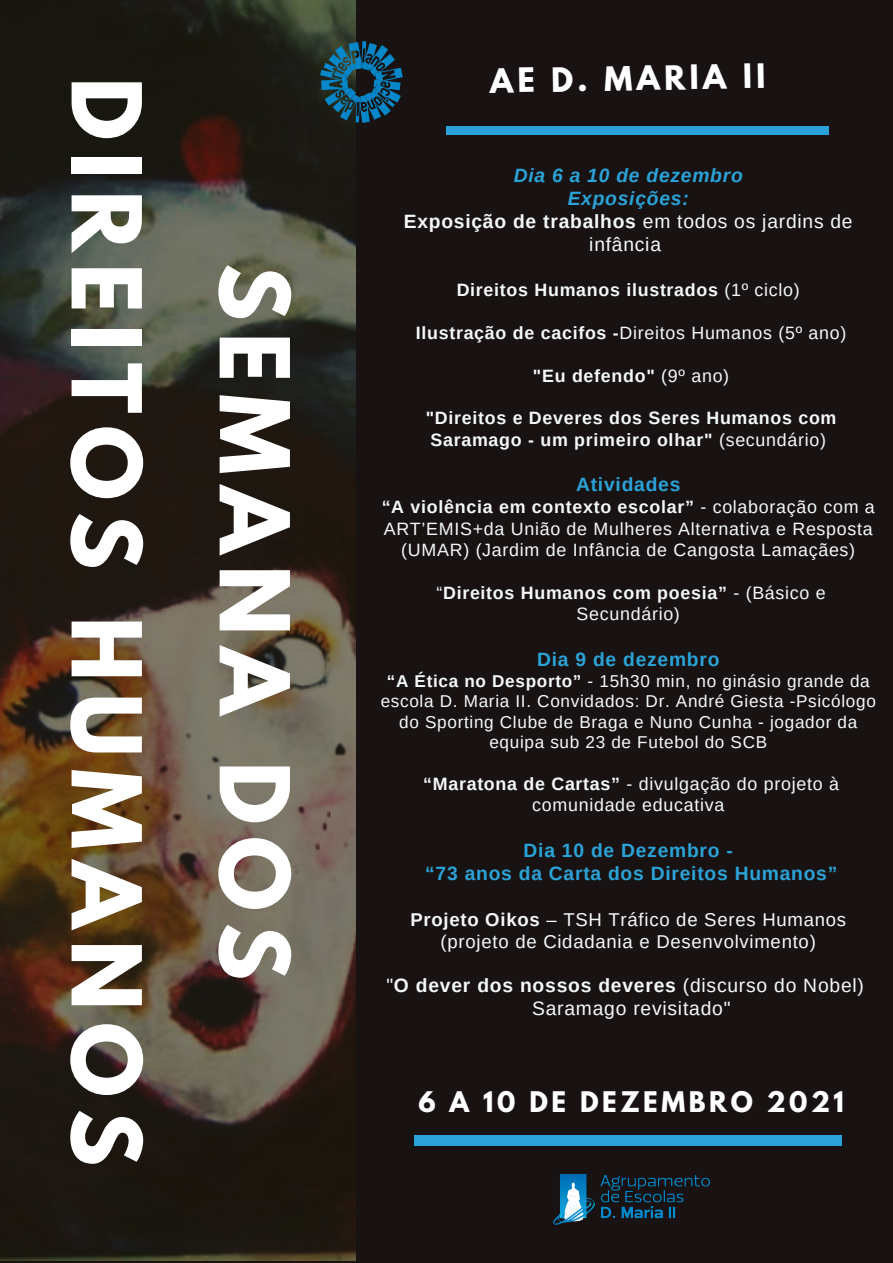
<style>
.page{position:relative;width:893px;height:1263px;background:#181312}
.page>*{position:absolute;margin:0;border:0;box-sizing:border-box;transform-origin:0 0}
.t1{font:700 85.2px/148px "League Spartan";letter-spacing:.14em;color:#fff;text-align:center}
.t2{font:700 29.78px "League Spartan";color:#fff}
.t3{font:700 25.2px "League Spartan";letter-spacing:.14em;color:#fff}
.t4{font:19.27px/23.1px "Arimo";letter-spacing:.04em;color:#f5f8fa;text-align:center}
.t5{font:700 19.27px "Arimo";letter-spacing:.04em;color:#2ba3d8}
.t6{font:italic 700 19.27px "Arimo";letter-spacing:.04em;color:#2ba3d8}
.t7{font:18.52px/22px "Arimo";letter-spacing:.04em;color:#f5f8fa;text-align:center}
.t8{font:17.85px/21.4px "Arimo";letter-spacing:.04em;color:#f5f8fa;text-align:center}
.t9{font:700 17.85px/21.4px "Arimo";letter-spacing:.04em;color:#f5f8fa}
.t10{font:17.17px/20.2px "Arimo";letter-spacing:.04em;color:#f5f8fa;text-align:center}
.s1{font-weight:700}
.s2{font-weight:400}
</style>
<div class="page">
<img style="left:0;top:0;width:356px;height:1260px">
<div style="left:447px;top:126px;width:382px;height:9px;background:#2ba3d8"></div>
<div style="left:414px;top:1135px;width:427px;height:10px;background:#2ba3d8"></div>
<img style="left:553px;top:1174px;width:157px;height:50px">
<img style="left:275px;top:34px;width:172px;height:97px">
<p class="t1" style="left:317px;top:77px;width:1090px;rotate:90deg">SEMANA DOS<br>DIREITOS HUMANOS</p>
<p class="t2" style="left:490px;top:66px;width:277px;rotate:-1deg">AE D. MARIA II</p>
<p class="t6" style="left:514px;top:164px;width:230px">Dia 6 a 10 de dezembro</p>
<p class="t6" style="left:568px;top:187px;width:123px">Exposições:</p>
<p class="t4" style="left:404px;top:210px;width:450px"><span class="s1">Exposição de trabalhos</span> em todos os jardins de infância</p>
<p class="t9" style="left:457px;top:279px;width:345px">Direitos Humanos ilustrados <span class="s2">(1º ciclo)</span></p>
<p class="t8" style="left:416px;top:322px;width:432px"><span class="s1">Ilustração de cacifos -</span>Direitos Humanos (5º ano)</p>
<p class="t9" style="left:533px;top:365px;width:198px">"Eu defendo" <span class="s2">(9º ano)</span></p>
<p class="t9" style="left:426px;top:407px;width:412px">"Direitos e Deveres dos Seres Humanos com<br>Saramago - um primeiro olhar" <span class="s2">(secundário)</span></p>
<p class="t5" style="left:576px;top:474px;width:106px">Atividades</p>
<p class="t8" style="left:382px;top:496px;width:494px"><span class="s1">“A violência em contexto escolar”</span> - colaboração com a<br>ART’EMIS+da União de Mulheres Alternativa e Resposta (UMAR) (Jardim de Infância de Cangosta Lamaçães)</p>
<p class="t9" style="left:436px;top:582px;width:391px;text-align:center"><span class="s2">“</span>Direitos Humanos com poesia” <span class="s2">- (Básico e<br>Secundário)</span></p>
<p class="t5" style="left:537px;top:648px;width:184px">Dia 9 de dezembro</p>
<p class="t10" style="left:381px;top:671px;width:497px"><span class="s1">“A Ética no Desporto”</span> - 15h30 min, no ginásio grande da escola D. Maria II. Convidados: Dr. André Giesta -Psicólogo do Sporting Clube de Braga e Nuno Cunha - jogador da equipa sub 23 de Futebol do SCB</p>
<p class="t8" style="left:423px;top:773px;width:417px"><span class="s1">“Maratona de Cartas”</span> - divulgação do projeto à comunidade educativa</p>
<p class="t5" style="left:523px;top:840px;width:211px">Dia 10 de Dezembro -</p>
<p class="t5" style="left:425px;top:863px;width:413px">“73 anos da Carta dos Direitos Humanos”</p>
<p class="t7" style="left:410px;top:908px;width:437px"><span class="s1">Projeto Oikos</span> – TSH Tráfico de Seres Humanos (projeto de Cidadania e Desenvolvimento)</p>
<p class="t4" style="left:532px;top:974px;width:333px;text-align:left;text-indent:-146px">"<span class="s1">O dever dos nossos deveres</span> (discurso do Nobel)<br>Saramago revisitado"</p>
<p class="t3" style="left:418px;top:1089px;width:427px">6 A 10 DE DEZEMBRO 2021</p>
</div>
